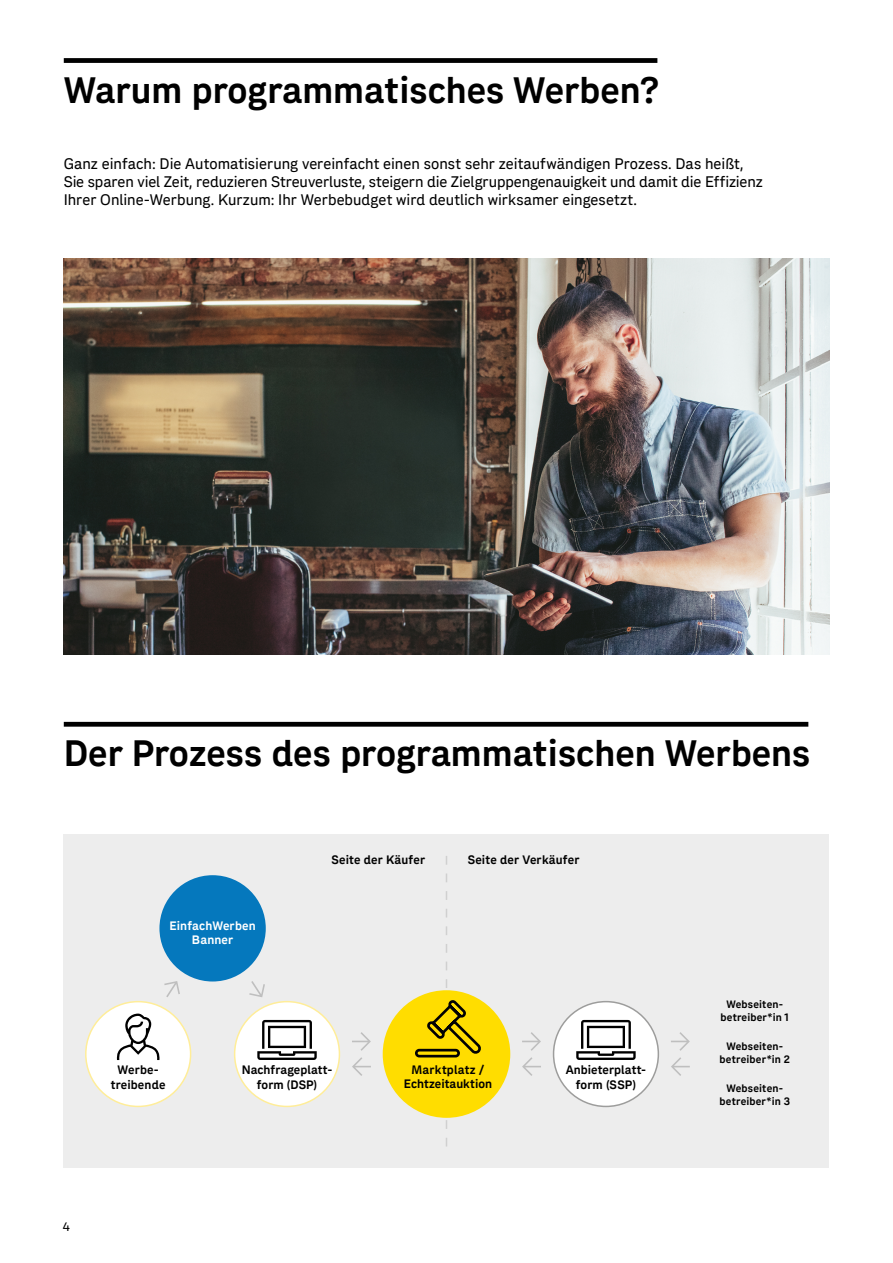
<style>
.page{position:relative;width:893px;height:1263px;background:#fff}
.page>*{position:absolute;margin:0;border:0;box-sizing:border-box;transform-origin:0 0}
.t1{font:700 36px "Post Sans";color:#000}
.t2{font:15px/18px "Post Sans";color:#000}
.t3{font:700 12px/14.4px "Post Sans";letter-spacing:.01em;color:#000;text-align:center}
.t4{font:700 12px/14.4px "Post Sans";letter-spacing:.01em;color:#fff;text-align:center}
.t5{font:12px "Post Sans";color:#000}
.t6{font:700 10.5px/12.6px "Post Sans";letter-spacing:.015em;color:#000;text-align:center}
</style>
<div class="page">
<div style="left:64px;top:835px;width:765px;height:333px;background:#ededed"></div>
<div style="left:554px;top:1002px;width:104px;height:104px;background:#fff;border-radius:50%"></div>
<div style="left:553px;top:1001px;width:106px;height:106px;border:2px solid #9d9d9c;border-radius:50%"></div>
<svg style="left:576px;top:1020px;width:60px;height:40px"></svg>
<div style="left:235px;top:1002px;width:104px;height:104px;background:#fff;border-radius:50%"></div>
<div style="left:234px;top:1001px;width:106px;height:106px;border:2px solid #ffed99;border-radius:50%"></div>
<svg style="left:257px;top:1020px;width:60px;height:40px"></svg>
<div style="left:159px;top:875px;width:107px;height:106px;background:#0578bd;border-radius:50%"></div>
<svg style="left:522px;top:1032px;width:19px;height:19px"></svg>
<svg style="left:522px;top:1057px;width:19px;height:19px"></svg>
<svg style="left:671px;top:1032px;width:19px;height:19px"></svg>
<svg style="left:671px;top:1057px;width:19px;height:19px"></svg>
<svg style="left:352px;top:1032px;width:19px;height:19px"></svg>
<svg style="left:352px;top:1057px;width:19px;height:19px"></svg>
<svg style="left:164px;top:981px;width:16px;height:16px"></svg>
<svg style="left:249px;top:981px;width:16px;height:16px"></svg>
<div style="left:383px;top:990px;width:127px;height:128px;background:#fd0;border-radius:50%"></div>
<svg style="left:414px;top:856px;width:70px;height:290px"></svg>
<div style="left:64px;top:722px;width:744px;height:5px;background:#000"></div>
<div style="left:64px;top:58px;width:593px;height:5px;background:#000"></div>
<img style="left:64px;top:259px;width:765px;height:396px">
<div style="left:86px;top:1002px;width:105px;height:104px;background:#fff;border-radius:50%"></div>
<div style="left:85px;top:1001px;width:106px;height:106px;border:2px solid #ffed99;border-radius:50%"></div>
<svg style="left:116px;top:1013px;width:44px;height:47px"></svg>
<h1 class="t1" style="left:64px;top:67px;width:597px">Warum programmatisches Werben?</h1>
<p class="t2" style="left:64px;top:154px;width:701px">Ganz einfach: Die Automatisierung vereinfacht einen sonst sehr zeitaufwändigen Prozess. Das heißt,<br>Sie sparen viel Zeit, reduzieren Streuverluste, steigern die Zielgruppengenauigkeit und damit die Effizienz<br>Ihrer Online-Werbung. Kurzum: Ihr Werbebudget wird deutlich wirksamer eingesetzt.</p>
<h1 class="t1" style="left:64px;top:731px;width:748px">Der Prozess des programmatischen Werbens</h1>
<p class="t4" style="left:169px;top:918px;width:88px">EinfachWerben<br>Banner</p>
<p class="t3" style="left:331px;top:853px;width:95px">Seite der Käufer</p>
<p class="t3" style="left:468px;top:853px;width:113px">Seite der Verkäufer</p>
<p class="t3" style="left:111px;top:1062px;width:56px">Werbe&shy;treibende</p>
<p class="t3" style="left:242px;top:1062px;width:92px">Nachfrageplatt&shy;form (DSP)</p>
<p class="t3" style="left:404px;top:1062px;width:90px">Marktplatz /<br>Echtzeitauktion</p>
<p class="t3" style="left:566px;top:1062px;width:82px">Anbieterplatt&shy;form (SSP)</p>
<p class="t5" style="left:63px;top:1219px;width:9px">4</p>
<p class="t6" style="left:720px;top:998px;width:70px">Webseiten&shy;betreiber*in 1</p>
<p class="t6" style="left:720px;top:1040px;width:72px">Webseiten&shy;betreiber*in 2</p>
<p class="t6" style="left:719px;top:1082px;width:72px">Webseiten&shy;betreiber*in 3</p>
</div>
